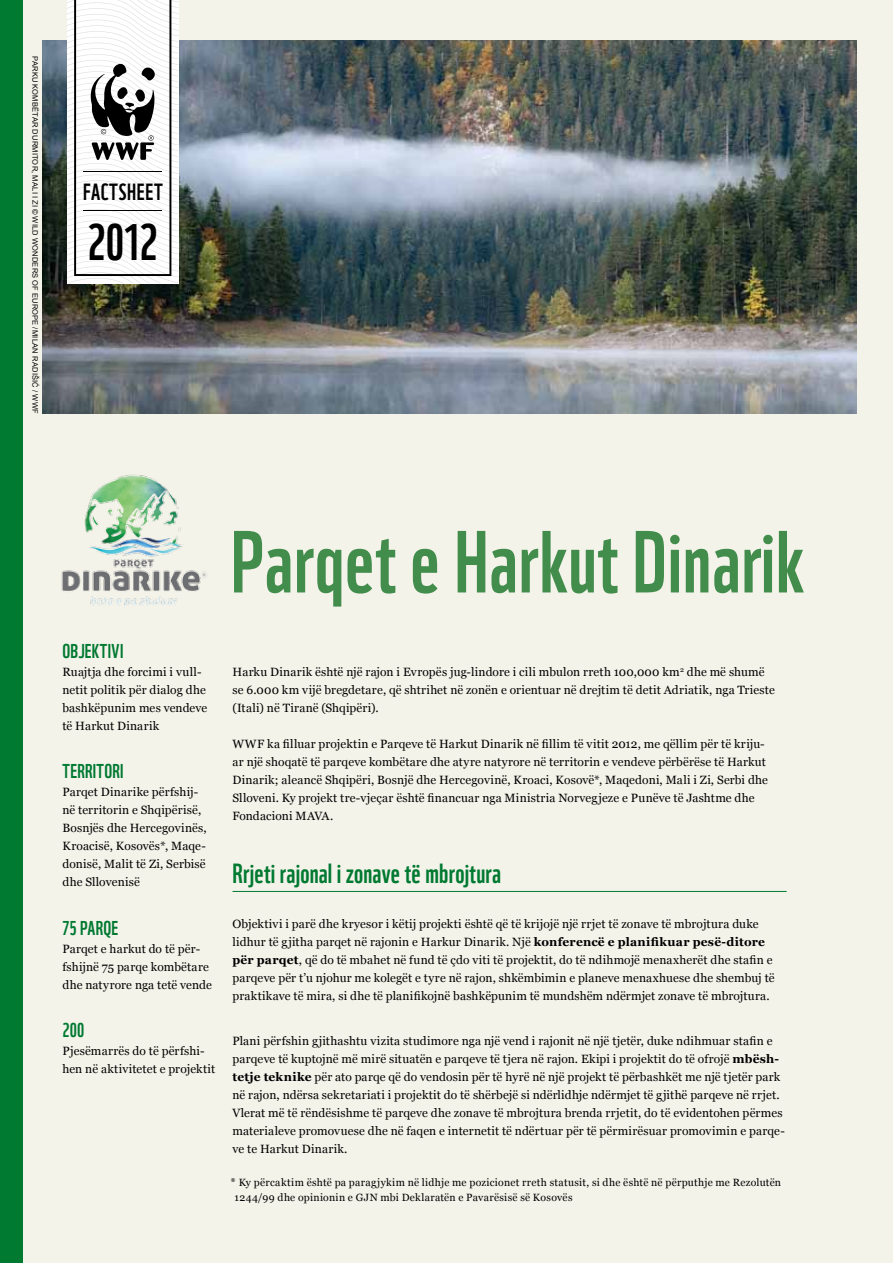
<style>
.page{position:relative;width:893px;height:1263px;background:#f4f3ea}
.page>*{position:absolute;margin:0;border:0;box-sizing:border-box;transform-origin:0 0}
.t1{font:85.5px "WWF";letter-spacing:.01em;color:#428c4c}
.t2{font:49.95px "WWF";color:#000}
.t3{font:27px "WWF";letter-spacing:.01em;color:#007931}
.t4{font:22.8px "WWF";letter-spacing:.02em;color:#000}
.t5{font:19.5px "WWF";letter-spacing:.02em;color:#007931}
.t6{font:12px/18px "Georgia";letter-spacing:.005em;color:#000}
.t7{font:10.5px/15px "Georgia";letter-spacing:.025em;color:#000}
.t8{font:7.5px "Arial";letter-spacing:.03em;color:#000}
.s1{font-weight:700}
.s2{font-size:11.25px}
</style>
<div class="page">
<hr style="left:232px;top:891px;width:555px;height:1px;background:#007931">
<div style="left:0;top:0;width:22px;height:1263px;background:#007931"></div>
<img style="left:43px;top:40px;width:813px;height:374px">
<svg style="left:67px;top:0;width:112px;height:283px"></svg>
<img style="left:61px;top:474px;width:145px;height:132px">
<p class="t8" style="left:40px;top:56px;width:358px;rotate:90deg">Parku Kombëtar Durmitor, Mali i Zi © Wild Wonders of Europe /Milan Rad išić / WWF</p>
<h3 class="t4" style="left:83px;top:173px;width:81px">FACTSHEET</h3>
<h2 class="t2" style="left:87px;top:203px;width:72px">2012</h2>
<h3 class="t5" style="left:62px;top:636px;width:62px">Objektivi</h3>
<p class="t6" style="left:62px;top:663px;width:146px">Ruajtja dhe forcimi i vull&shy;netit politik për dialog dhe bashkëpunim mes vendeve të Harkut Dinarik</p>
<h3 class="t5" style="left:62px;top:756px;width:63px">Territori</h3>
<p class="t6" style="left:62px;top:783px;width:146px">Parqet Dinarike përfshij&shy;në territorin e Shqipërisë,<br>Bosnjës dhe Hercegovinës,<br>Kroacisë, Kosovës*, Maqe&shy;donisë, Malit të Zi, Serbisë dhe Sllovenisë</p>
<h3 class="t5" style="left:62px;top:912px;width:57px">75 parqe</h3>
<p class="t6" style="left:62px;top:940px;width:151px">Parqet e harkut do të për&shy;fshijnë 75 parqe kombëtare dhe natyrore nga tetë vende</p>
<h3 class="t5" style="left:62px;top:1014px;width:23px">200</h3>
<p class="t6" style="left:62px;top:1042px;width:154px">Pjesëmarrës do të përfshi&shy;hen në aktivitetet e projektit</p>
<h1 class="t1" style="left:231px;top:495px;width:574px">Parqet e Harkut Dinarik</h1>
<p class="t6" style="left:232px;top:663px;width:544px">Harku Dinarik është një rajon i Evropës jug-lindore i cili mbulon rreth 100,000 km<sup>2</sup> dhe më shumë se 6.000 km vijë bregdetare, që shtrihet në zonën e orientuar në drejtim të detit Adriatik, nga Trieste (Itali) në Tiranë (Shqipëri).</p>
<p class="t6" style="left:232px;top:735px;width:537px">WWF ka filluar projektin e Parqeve të Harkut Dinarik në fillim të vitit 2012, me qëllim për të kriju&shy;ar një shoqatë të parqeve kombëtare dhe atyre natyrore në territorin e vendeve përbërëse të Harkut Dinarik; aleancë Shqipëri, Bosnjë dhe Hercegovinë, Kroaci, Kosovë*, Maqedoni, Mali i Zi, Serbi dhe Slloveni. Ky projekt tre-vjeçar është financuar nga Ministria Norvegjeze e Punëve të Jashtme dhe Fondacioni MAVA.</p>
<h3 class="t3" style="left:232px;top:852px;width:270px">Rrjeti rajonal i zonave të mbrojtura</h3>
<p class="t6" style="left:232px;top:915px;width:544px">Objektivi i parë dhe kryesor i këtij projekti është që të krijojë një rrjet të zonave të mbrojtura duke lidhur të gjitha parqet në rajonin e Harkur Dinarik. Një <span class="s1">konferencë e planifikuar pesë-ditore për parqet</span>, që do të mbahet në fund të çdo viti të projektit, do të ndihmojë menaxherët dhe stafin e parqeve për t’u njohur me kolegët e tyre në rajon, shkëmbimin e planeve menaxhuese dhe shembuj të praktikave të mira, si dhe të planifikojnë bashkëpunim të mundshëm ndërmjet zonave të mbrojtura.</p>
<p class="t6" style="left:232px;top:1032px;width:554px">Plani përfshin gjithashtu vizita studimore nga një vend i rajonit në një tjetër, duke ndihmuar stafin e parqeve të kuptojnë më mirë situatën e parqeve të tjera në rajon. Ekipi i projektit do të ofrojë <span class="s1">mbësh&shy;tetje teknike</span> për ato parqe që do vendosin për të hyrë në një projekt të përbashkët me një tjetër park në rajon, ndërsa sekretariati i projektit do të shërbejë si ndërlidhje ndërmjet të gjithë parqeve në rrjet.<br>Vlerat më të rëndësishme të parqeve dhe zonave të mbrojtura brenda rrjetit, do të evidentohen përmes materialeve promovuese dhe në faqen e internetit të ndërtuar për të përmirësuar promovimin e parqe&shy;ve te Harkut Dinarik.</p>
<p class="t7" style="left:235px;top:1175px;width:548px;text-indent:-4px"><span class="s2">*</span> Ky përcaktim është pa paragjykim në lidhje me pozicionet rreth statusit, si dhe është në përputhje me Rezolutën<br>1244/99 dhe opinionin e GJN mbi Deklaratën e Pavarësisë së Kosovës</p>
</div>
